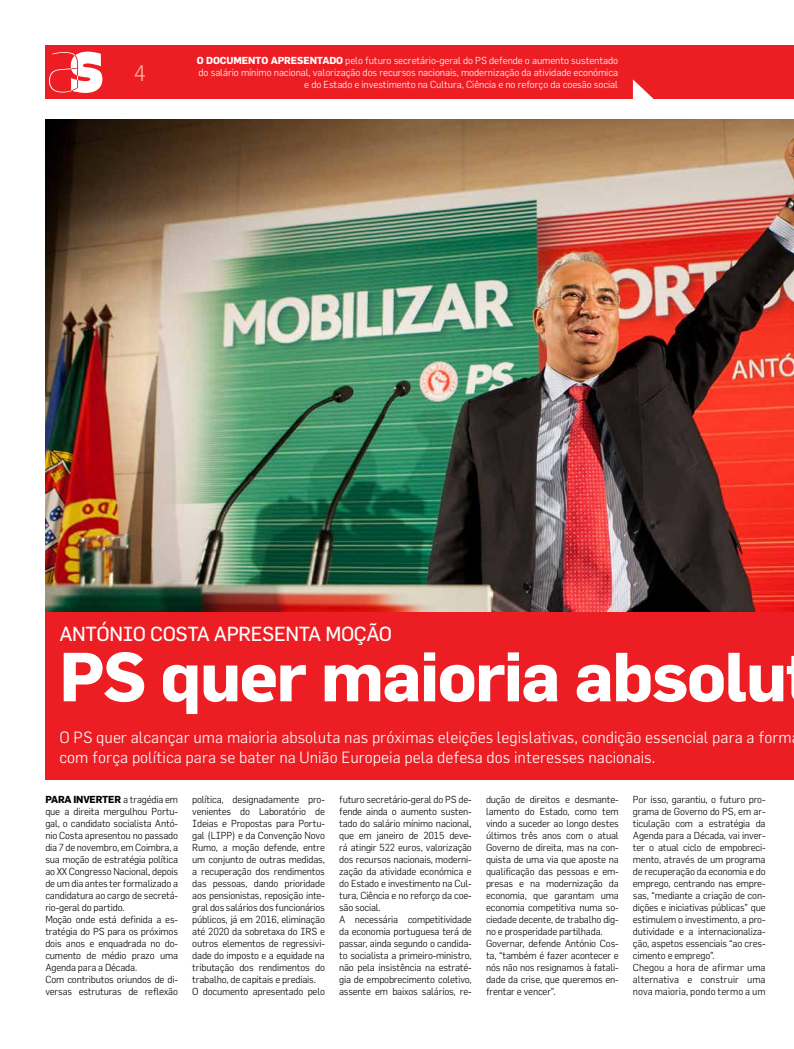
<style>
.page{position:relative;width:794px;height:1049px;background:#fff}
.page>*{position:absolute;margin:0;border:0;box-sizing:border-box;transform-origin:0 0}
.t1{font:700 68px "Flama";letter-spacing:-.02em;color:#fff}
.t2{font:300 22px "Flama";color:#fbbea7}
.t3{font:20px "Flama";letter-spacing:-.02em;color:#fff}
.t4{font:300 16px/20px "Flama";color:#fff}
.t5{font:300 10px/12px "Flama";letter-spacing:-.02em;color:#000}
.t6{font:300 10px/12px "Flama";letter-spacing:-.01em;color:#fff;text-align:right}
.t7{font:700 10px "Flama";color:#fff}
.s1{font-weight:700}
</style>
<div class="page">
<div style="left:45px;top:45px;width:749px;height:54px;background:#ed1d24"></div>
<svg style="left:49px;top:52px;width:53px;height:41px"></svg>
<svg style="left:633px;top:79px;width:21px;height:20px"></svg>
<div style="left:45px;top:611px;width:749px;height:168px;background:#ed1d24"></div>
<img style="left:45px;top:119px;width:749px;height:492px">
<h2 class="t2" style="left:134px;top:60px;width:14px">4</h2>
<p class="t6" style="left:198px;top:55px;width:421px"><span class="s1">ENTO APRESENTADO</span> pelo futuro secretário-geral do PS defende o aumento sustentado<br>do salário mínimo nacional, valorização dos recursos nacionais, modernização da atividade económica e do Estado e investimento na Cultura, Ciência e no reforço da coesão social</p>
<p class="t7" style="left:197px;top:55px;width:31px">O DOCUM</p>
<h3 class="t3" style="left:60px;top:622px;width:63px">ANTÓNIO</h3>
<h3 class="t3" style="left:150px;top:622px;width:25px">COSTA</h3>
<h3 class="t3" style="left:214px;top:622px;width:13px">APRESENTA</h3>
<h3 class="t3" style="left:325px;top:622px;width:29px">MOÇÃO</h3>
<h1 class="t1" style="left:60px;top:636px;width:729px">PS QUER MAIORIA ABSOLU</h1>
<h3 class="t4" style="left:60px;top:727px;width:734px">O PS quer alcançar uma maioria absoluta nas próximas eleições legislativas, condição essencial para a form com força política para se bater na União Europeia pela defesa dos interesses nacionais.</h3>
<p class="t5" style="left:45px;top:793px;width:134px"><span class="s1">PARA INVERTER</span> a tragédia em que a direita mergulhou Portu&shy;gal, o candidato socialista Antó&shy;nio Costa apresentou no passado dia 7 de novembro, em Coimbra, a sua moção de estratégia política ao XX Congresso Nacional, depois de um dia antes ter formalizado a candidatura ao cargo de secretá&shy;rio-geral do partido.<br>Moção onde está definida a es&shy;tratégia do PS para os próximos dois anos e enquadrada no do&shy;cumento de médio prazo uma<br>Agenda para a Década.<br>Com contributos oriundos de di&shy;versas estruturas de reflexão</p>
<p class="t5" style="left:192px;top:793px;width:134px">política, designadamente pro&shy;venientes do Laboratório de<br>Ideias e Propostas para Portu&shy;gal (LIPP) e da Convenção Novo<br>Rumo, a moção defende, entre um conjunto de outras medidas, a recuperação dos rendimentos das pessoas, dando prioridade aos pensionistas, reposição inte&shy;gral dos salários dos funcionários públicos, já em 2016, eliminação até 2020 da sobretaxa do IRS e outros elementos de regressivi&shy;dade do imposto e a equidade na tributação dos rendimentos do trabalho, de capitais e prediais.<br>O documento apresentado pelo</p>
<p class="t5" style="left:339px;top:793px;width:134px">futuro secretário-geral do PS de&shy;fende ainda o aumento susten&shy;tado do salário mínimo nacional, que em janeiro de 2015 deve&shy;rá atingir 522 euros, valorização dos recursos nacionais, moderni&shy;zação da atividade económica e do Estado e investimento na Cul&shy;tura, Ciência e no reforço da coe&shy;são social.<br>A necessária competitividade da economia portuguesa terá de passar, ainda segundo o candida&shy;to socialista a primeiro-ministro, não pela insistência na estraté&shy;gia de empobrecimento coletivo, assente em baixos salários, re-</p>
<p class="t5" style="left:486px;top:793px;width:134px">dução de direitos e desmante&shy;lamento do Estado, como tem vindo a suceder ao longo destes últimos três anos com o atual<br>Governo de direita, mas na con&shy;quista de uma via que aposte na qualificação das pessoas e em&shy;presas e na modernização da economia, que garantam uma economia competitiva numa so&shy;ciedade decente, de trabalho dig&shy;no e prosperidade partilhada.<br>Governar, defende António Cos&shy;ta, “também é fazer acontecer e nós não nos resignamos à fatali&shy;dade da crise, que queremos en&shy;frentar e vencer”.</p>
<p class="t5" style="left:633px;top:793px;width:134px">Por isso, garantiu, o futuro pro&shy;grama de Governo do PS, em ar&shy;ticulação com a estratégia da<br>Agenda para a Década, vai inver&shy;ter o atual ciclo de empobreci&shy;mento, através de um programa de recuperação da economia e do emprego, centrando nas empre&shy;sas, “mediante a criação de con&shy;dições e iniciativas públicas” que estimulem o investimento, a pro&shy;dutividade e a internacionaliza&shy;ção, aspetos essenciais “ao cres&shy;cimento e emprego”.<br>Chegou a hora de afirmar uma alternativa e construir uma nova maioria, pondo termo a um</p>
</div>
